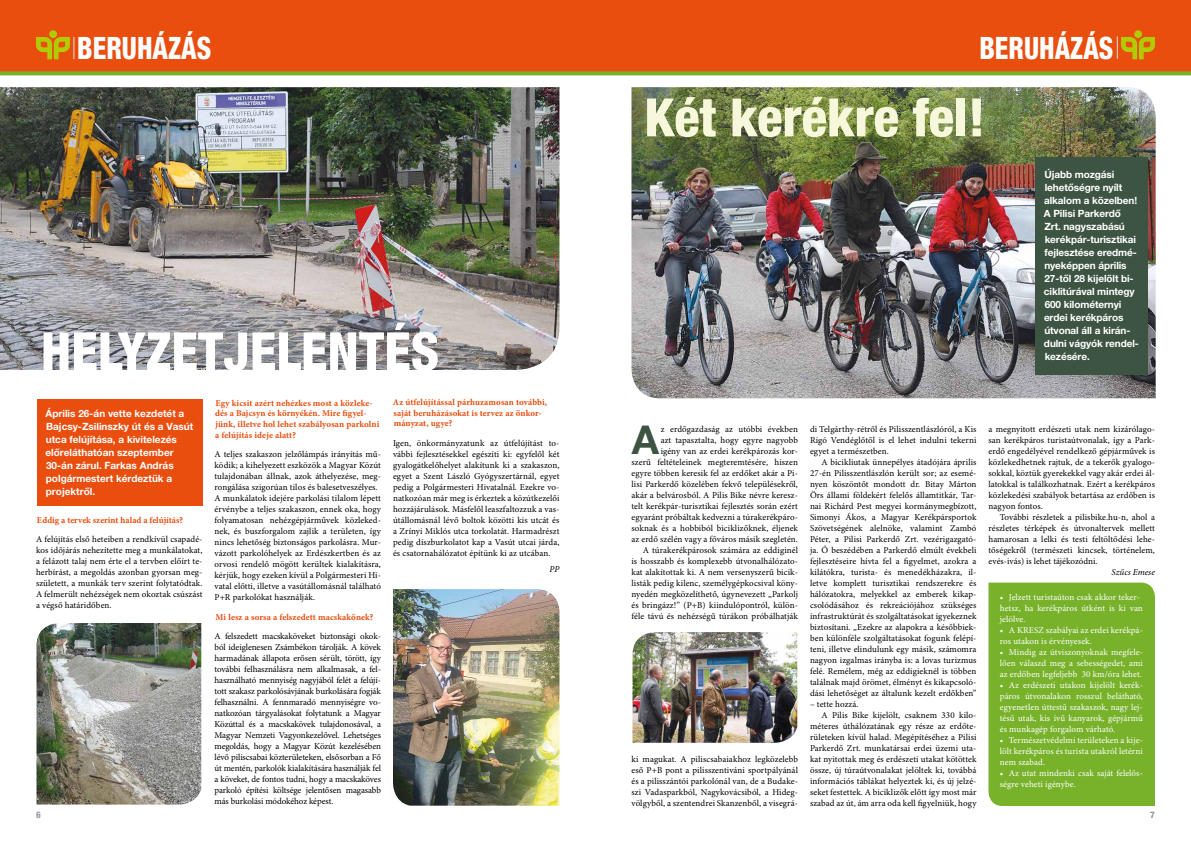
<style>
.page{position:relative;width:1191px;height:842px;background:#fff}
.page>*{position:absolute;margin:0;border:0;box-sizing:border-box;transform-origin:0 0}
.t1{font:800 condensed 53px "Helvetica Neue LT Pro";color:#fff}
.t2{font:800 condensed 53px "Helvetica Neue LT Pro";color:#f7f7db}
.t3{font:700 39.8px "Helvetica Neue LT Pro";color:#3d5442}
.t4{font:800 condensed 30.9px "Helvetica Neue LT Pro";color:#fff;scale:.88 1}
.t5{font:700 10px/13px "Helvetica Neue LT Pro";letter-spacing:-.01em;color:#fff}
.t6{font:9px/11px "Minion Pro";letter-spacing:.01em;color:#000;text-align:justify}
.t7{font:9px/11px "Minion Pro";letter-spacing:.01em;color:#fff}
.t8{font:700 9px/10.8px "Minion Pro";letter-spacing:.01em;color:#e94e0f}
.t9{font:italic 9px "Minion Pro";letter-spacing:-.005em;color:#000}
.t10{font:800 condensed 9px "Helvetica Neue LT Pro";color:#9d9d9c}
.t11{font:800 condensed 9px "Helvetica Neue LT Pro";color:#98989b}
</style>
<div class="page">
<img style="left:631px;top:87px;width:524px;height:311px">
<div style="left:0;top:0;width:1191px;height:73px;background:#e94e0f"></div>
<div style="left:1134px;top:30px;width:8px;height:8px;background:#b2cb07;border-radius:50%"></div>
<div style="left:49px;top:30px;width:8px;height:8px;background:#b2cb07;border-radius:50%"></div>
<svg style="left:36px;top:37px;width:38px;height:22px"></svg>
<svg style="left:1116px;top:36px;width:39px;height:23px"></svg>
<svg style="left:0;top:71px;width:1191px;height:4px;background:#84a728"></svg>
<img style="left:393px;top:589px;width:166px;height:217px">
<img style="left:36px;top:623px;width:165px;height:181px">
<div style="left:36px;top:399px;width:166px;height:106px;background:#e94e0f"></div>
<img style="left:0;top:87px;width:559px;height:283px">
<div style="left:1035px;top:157px;width:112px;height:217px;background:#3d5442"></div>
<div style="left:988px;top:583px;width:167px;height:223px;background:#78b22b"></div>
<img style="left:632px;top:632px;width:165px;height:111px">
<h3 class="t4" style="left:77px;top:29px;width:154px">BERUHÁZÁS</h3>
<h3 class="t4" style="left:979px;top:29px;width:154px">BERUHÁZÁS</h3>
<h1 class="t1" style="left:41px;top:319px;width:400px">HELYZETJELENTÉS</h1>
<p class="t5" style="left:45px;top:406px;width:149px">Április 26-án vette kezdetét a<br>Bajcsy-Zsilinszky út és a Vasút utca felújítása, a kivitelezés előreláthatóan szeptember<br>30-án zárul. Farkas András polgármestert kérdeztük a projektről.</p>
<p class="t8" style="left:37px;top:514px;width:148px">Eddig a tervek szerint halad a felújítás?</p>
<p class="t6" style="left:36px;top:534px;width:168px">A felújítás első heteiben a rendkívül csapadé&shy;kos időjárás nehezítette meg a munkálatokat, a felázott talaj nem érte el a tervben előírt te&shy;herbírást, a megoldás azonban gyorsan meg&shy;született, a munkák terv szerint folytatódtak.<br>A felmerült nehézségek nem okoztak csúszást a végső határidőben.</p>
<p class="t8" style="left:215px;top:397px;width:166px">Egy kicsit azért nehézkes most a közleke&shy;dés a Bajcsyn és környékén. Mire figyel&shy;jünk, illetve hol lehet szabályosan parkolni a felújítás ideje alatt?</p>
<p class="t6" style="left:214px;top:449px;width:168px;text-align:left">A teljes szakaszon jelzőlámpás irányítás mű&shy;ködik; a kihelyezett eszközök a Magyar Közút tulajdonában állnak, azok áthelyezése, meg&shy;rongálása szigorúan tilos és balesetveszélyes.<br>A munkálatok idejére parkolási tilalom lépett érvénybe a teljes szakaszon, ennek oka, hogy folyamatosan nehézgépjárművek közleked&shy;nek, és buszforgalom zajlik a területen, így nincs lehetőség biztonságos parkolásra. Mur&shy;vázott parkolóhelyek az Erdészkertben és az orvosi rendelő mögött kerültek kialakításra, kérjük, hogy ezeken kívül a Polgármesteri Hi&shy;vatal előtti, illetve a vasútállomásnál található P+R parkolókat használják.</p>
<p class="t8" style="left:215px;top:611px;width:159px">Mi lesz a sorsa a felszedett macskakőnek?</p>
<p class="t6" style="left:214px;top:631px;width:168px">A felszedett macskaköveket biztonsági okok&shy;ból ideiglenesen Zsámbékon tárolják. A kövek harmadának állapota erősen sérült, törött, így további felhasználásra nem alkalmasak, a fel&shy;használható mennyiség nagyjából felét a felújí&shy;tott szakasz parkolósávjának burkolására fogják felhasználni. A fennmaradó mennyiségre vo&shy;natkozóan tárgyalásokat folytatunk a Magyar Közúttal és a macskakövek tulajdonosával, a Magyar Nemzeti Vagyonkezelővel. Lehetséges megoldás, hogy a Magyar Közút kezelésében lévő piliscsabai közterületeken, elsősorban a Fő út mentén, parkolók kialakítására használják fel a köveket, de fontos tudni, hogy a macskaköves parkoló építési költsége jelentősen magasabb más burkolási módokéhoz képest.</p>
<p class="t8" style="left:393px;top:396px;width:156px">Az útfelújítással párhuzamosan további, saját beruházásokat is tervez az önkor&shy;mányzat, ugye?</p>
<p class="t6" style="left:393px;top:438px;width:168px">Igen, önkormányzatunk az útfelújítást to&shy;vábbi fejlesztésekkel egészíti ki: egyfelől két gyalogátkelőhelyet alakítunk ki a szakaszon, egyet a Szent László Gyógyszertárnál, egyet pedig a Polgármesteri Hivatalnál. Ezekre vo&shy;natkozóan már meg is érkeztek a közútkezelői hozzájárulások. Másfelől leaszfaltozzuk a vas&shy;útállomásnál lévő boltok közötti kis utcát és a Zrínyi Miklós utca torkolatát. Harmadrészt pedig díszburkolatot kap a Vasút utcai járda, és csatornahálózatot építünk ki az utcában.</p>
<p class="t9" style="left:549px;top:563px;width:11px">PP</p>
<h1 class="t2" style="left:644px;top:85px;width:343px">Két kerékre fel!</h1>
<p class="t5" style="left:1044px;top:168px;width:97px">Újabb mozgási lehetőségre nyílt alkalom a közelben!<br>A Pilisi Parkerdő<br>Zrt. nagyszabású kerékpár-turisztikai fejlesztése eredmé&shy;nyeképpen április<br>27-től 28 kijelölt bi&shy;ciklitúrával mintegy<br>600 kilométernyi erdei kerékpáros útvonal áll a kirán&shy;dulni vágyók rendel&shy;kezésére.</p>
<h2 class="t3" style="left:632px;top:415px;width:29px">A</h2>
<p class="t6" style="left:631px;top:423px;width:168px;text-align:right">z erdőgazdaság az utóbbi években<br>azt tapasztalta, hogy egyre nagyobb<br>igény van az erdei kerékpározás kor-<br>szerű feltételeinek megteremtésére, hiszen egyre többen keresik fel az erdőket akár a Pi&shy;lisi Parkerdő közelében fekvő településekről, akár a belvárosból. A Pilis Bike névre keresz&shy;telt kerékpár-turisztikai fejlesztés során ezért egyaránt próbáltak kedvezni a túrakerékpáro&shy;soknak és a hobbiból biciklizőknek, éljenek az erdő szélén vagy a főváros másik szegletén.<br>A túrakerékpárosok számára az eddiginél<br>is hosszabb és komplexebb útvonalhálózato&shy;kat alakítottak ki. A nem versenyszerű bicik&shy;listák pedig kilenc, személygépkocsival kön - nyedén megközelíthető, úgynevezett „Parkolj és bringázz!” (P+B) kiindulópontról, külön&shy;féle távú és nehézségű túrákon próbálhatják</p>
<p class="t6" style="left:631px;top:753px;width:168px">ki magukat. A piliscsabaiakhoz legközelebb eső P+B pont a pilisszentiváni sportpályánál és a pilisszántói parkolónál van, de a Budake&shy;szi Vadasparkból, Nagykovácsiból, a Hideg&shy;völgyből, a szentendrei Skanzenből, a visegrá-</p>
<p class="t6" style="left:810px;top:423px;width:168px">di Telgárthy-rétről és Pilisszentlászlóról, a Kis Rigó Vendéglőtől is el lehet indulni tekerni egyet a természetben.</p>
<p class="t6" style="left:810px;top:456px;width:168px;text-indent:11px">A bicikliutak ünnepélyes átadójára április 27-én Pilisszentlászlón került sor; az esemé&shy;nyen köszöntőt mondott dr. Bitay Márton Örs állami földekért felelős államtitkár, Tar&shy;nai Richárd Pest megyei kormánymegbízott, Simonyi Ákos, a Magyar Kerékpársportok Szövetségének alelnöke, valamint Zambó Péter, a Pilisi Parkerdő Zrt. vezérigazgató&shy;ja. Ő beszédében a Parkerdő elmúlt évekbeli fejlesztéseire hívta fel a figyelmet, azokra a kilátókra, turista- és menedékházakra, il&shy;letve komplett turisztikai rendszerekre és hálózatokra, melyekkel az emberek kikap&shy;csolódásához és rekreációjához szükséges infrastruktúrát és szolgáltatásokat igyekeznek biztosítani. „Ezekre az alapokra a későbbiek&shy;ben különféle szolgáltatásokat fogunk felépí&shy;teni, illetve elindulunk egy másik, számomra nagyon izgalmas irányba is: a lovas turizmus felé. Remélem, még az eddigieknél is többen találnak majd örömet, élményt és kikapcsoló&shy;dási lehetőséget az általunk kezelt erdőkben”</p>
<p class="t6" style="left:810px;top:698px;width:50px">– tette hozzá.</p>
<p class="t6" style="left:821px;top:709px;width:157px">A Pilis Bike kijelölt, csaknem 330 kilo-</p>
<p class="t6" style="left:810px;top:720px;width:168px">méteres úthálózatának egy része az erdőte-</p>
<p class="t6" style="left:810px;top:731px;width:168px">rületeken kívül halad. Megépítéséhez a Pilisi</p>
<p class="t6" style="left:810px;top:742px;width:168px">Parkerdő Zrt. munkatársai erdei üzemi uta-</p>
<p class="t6" style="left:810px;top:753px;width:168px">kat nyitottak meg és erdészeti utakat kötöttek</p>
<p class="t6" style="left:810px;top:764px;width:168px">össze, új túraútvonalakat jelöltek ki, továbbá</p>
<p class="t6" style="left:810px;top:775px;width:168px">információs táblákat helyeztek ki, és új jelzé-</p>
<p class="t6" style="left:810px;top:786px;width:168px">seket festettek. A biciklizők előtt így most már</p>
<p class="t6" style="left:810px;top:797px;width:168px">szabad az út, ám arra oda kell figyelniük, hogy</p>
<p class="t6" style="left:988px;top:423px;width:168px">a megnyitott erdészeti utak nem kizárólago&shy;san kerékpáros turistaútvonalak, így a Park&shy;erdő engedélyével rendelkező gépjárművek is közlekedhetnek rajtuk, de a tekerők gyalogo&shy;sokkal, köztük gyerekekkel vagy akár erdei ál&shy;latokkal is találkozhatnak. Ezért a kerékpáros közlekedési szabályok betartása az erdőben is nagyon fontos.</p>
<p class="t6" style="left:988px;top:511px;width:168px;text-indent:11px">További részletek a pilisbike.hu-n, ahol a részletes térképek és útvonaltervek mellett hamarosan a lelki és testi feltöltődési lehe&shy;tőségekről (természeti kincsek, történelem, evés-ivás) is lehet tájékozódni.</p>
<p class="t9" style="left:1111px;top:566px;width:45px">Szűcs Emese</p>
<p class="t7" style="left:999px;top:592px;width:145px">• Jelzett turistaúton csak akkor teker&shy;hetsz, ha kerékpáros útként is ki van jelölve.</p>
<p class="t7" style="left:999px;top:625px;width:145px">• A KRESZ szabályai az erdei kerékpá&shy;ros utakon is érvényesek.</p>
<p class="t7" style="left:999px;top:647px;width:145px;text-align:justify">• Mindig az útviszonyoknak megfele&shy;lően válaszd meg a sebességedet, ami az erdőben legfeljebb 30 km/óra lehet.</p>
<p class="t7" style="left:999px;top:680px;width:145px;text-align:justify">• Az erdészeti utakon kijelölt kerék&shy;páros útvonalakon rosszul belátható, egyenetlen úttestű szakaszok, nagy lej&shy;tésű utak, kis ívű kanyarok, gépjármű és munkagép forgalom várható.</p>
<p class="t7" style="left:999px;top:735px;width:145px;text-align:justify">• Természetvédelmi területeken a kije&shy;lölt kerékpáros és turista utakról letérni nem szabad.</p>
<p class="t7" style="left:999px;top:768px;width:145px">• Az utat mindenki csak saját felelős&shy;ségre veheti igénybe.</p>
<p class="t10" style="left:36px;top:810px;width:6px">6</p>
<p class="t11" style="left:1150px;top:810px;width:6px">7</p>
</div>
